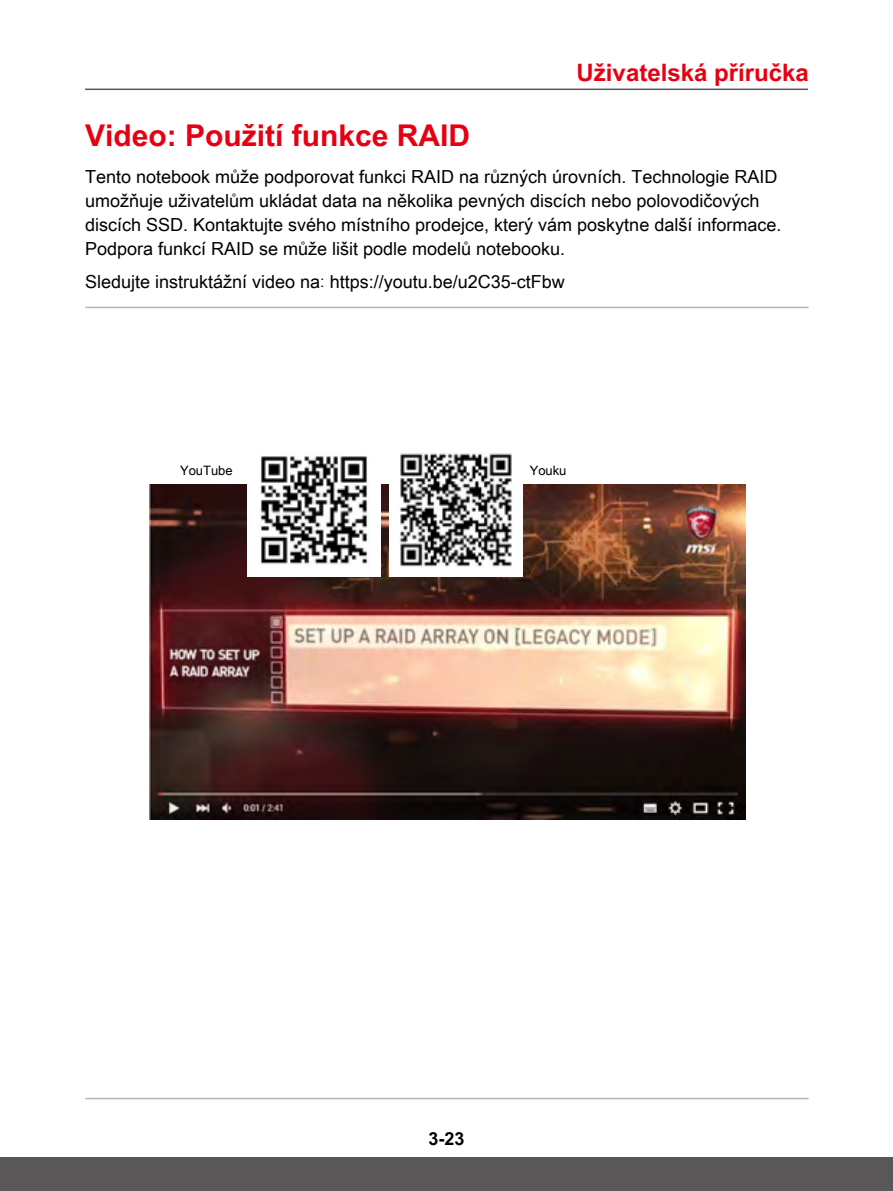
<style>
.page{position:relative;width:893px;height:1191px;background:#fff}
.page>*{position:absolute;margin:0;border:0;box-sizing:border-box;transform-origin:0 0}
.Title_1{font:700 30px "Arial Unicode MS";color:#e60012}
.t1{font:700 24px "Arial Unicode MS";color:#e60012}
.Text_Left_-_8{font:18px/24px "Arial Unicode MS";color:#000}
.t2{font:700 18px "Arial Unicode MS";color:#000}
.t3{font:12.9px "Arial Unicode MS";color:#000}
.s1{font-family:"Adobe Ming Std";font-weight:300}
</style>
<div class="page">
<hr style="left:85px;top:89px;width:723px;height:1px;background:#595757">
<div style="left:0;top:1157px;width:893px;height:34px;background:#595757"></div>
<hr style="left:85px;top:307px;width:724px;height:1px;background:#b5b6b6">
<hr style="left:85px;top:1097px;width:724px;height:2px;background:#b5b6b6">
<img style="left:149px;top:484px;width:596px;height:335px">
<img style="left:389px;top:453px;width:134px;height:123px">
<img style="left:247px;top:456px;width:133px;height:120px">
<h2 class="t1" style="left:577px;top:55px;width:234px">Uživatelská příručka</h2>
<p class="Title_1" style="left:85px;top:113px;width:387px">Video: Použití funkce RAID</p>
<p class="Text_Left_-_8" style="left:85px;top:164px;width:698px">Tento notebook může podporovat funkci RAID na různých úrovních. Technologie RAID umožňuje uživatelům ukládat data na několika pevných discích nebo polovodičových discích SSD. Kontaktujte svého místního prodejce, který vám poskytne další informace.<br>Podpora funkcí RAID se může lišit podle modelů notebooku.</p>
<p class="Text_Left_-_8" style="left:85px;top:269px;width:481px">Sledujte instruktážní video na<span class="s1">:</span> https://youtu.be/u2C35-ctFbw</p>
<p class="t3" style="left:180px;top:461px;width:54px">YouTube</p>
<p class="t3" style="left:530px;top:461px;width:38px">Youku</p>
<p class="t2" style="left:428px;top:1125px;width:38px">3-23</p>
</div>
